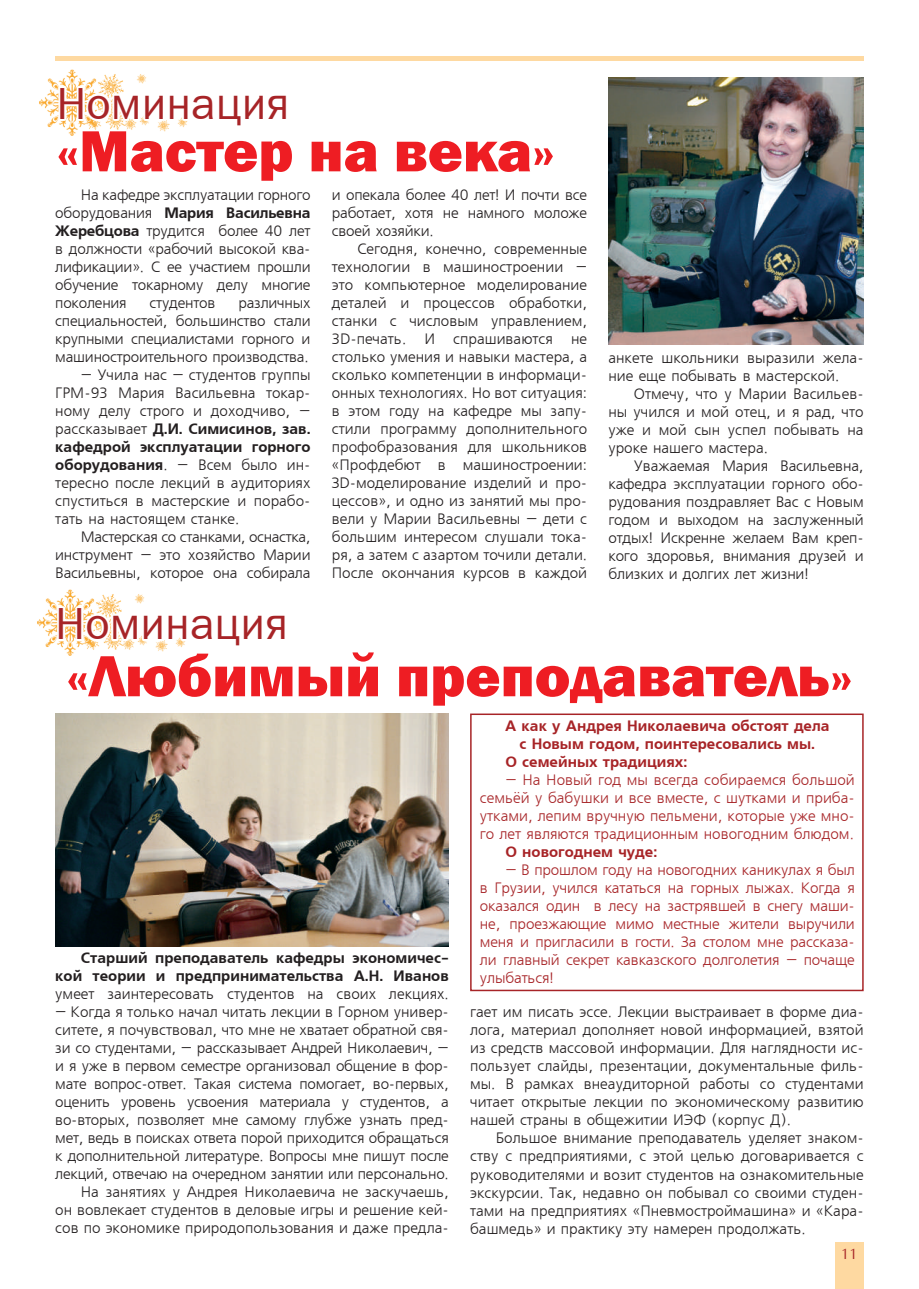
<style>
.page{position:relative;width:919px;height:1289px;background:#fff}
.page>*{position:absolute;margin:0;border:0;box-sizing:border-box;transform-origin:0 0}
.t1{font:800 60px "Franklin Gothic";color:#ee1d23}
.t2{font:45px "Franklin Gothic Book C";color:#a72427}
.t3{font:15px/18px "Free Set CTT";letter-spacing:-.01em;color:#231f20;text-align:justify}
.t4{font:15px/18px "Free Set CTT";letter-spacing:-.005em;color:#a72427;text-align:justify}
.t5{font:15px/18px "AXP Free Set C Bold";color:#231f20}
.t6{font:15px "AXP Free Set C Bold";color:#a72427}
.t7{font:15px "AG Opus";color:#a72427}
.s1{font-family:"Free Set CTT"}
.s2{font-family:"AXP Free Set C Bold"}
</style>
<div class="page">
<div style="left:835px;top:1242px;width:28px;height:46px;background:#fed9a1"></div>
<hr style="left:55px;top:56px;width:808px;height:4px;background:#fed9a1">
<img style="left:39px;top:60px;width:164px;height:76px">
<svg style="left:56px;top:79px;width:147px;height:56px"></svg>
<img style="left:37px;top:589px;width:108px;height:67px">
<svg style="left:55px;top:599px;width:131px;height:56px"></svg>
<img style="left:55px;top:713px;width:394px;height:233px">
<div style="left:470px;top:713px;width:393px;height:278px;border:2px solid #a72427"></div>
<img style="left:608px;top:78px;width:255px;height:267px">
<h2 class="t2" style="left:57px;top:78px;width:234px">Номинация</h2>
<h1 class="t1" style="left:57px;top:112px;width:499px">«Мастер на века»</h1>
<p class="t3" style="left:81px;top:187px;width:231px">На кафедре эксплуатации горного</p>
<p class="t5" style="left:55px;top:204px;width:257px"><span class="s1">оборудования</span> Мария Васильевна</p>
<p class="t3" style="left:55px;top:223px;width:257px"><span class="s2">Жеребцова</span> трудится более 40 лет в должности «рабочий высокой ква&shy;лификации». С ее участием прошли обучение токарному делу многие поколения</p>
<p class="t3" style="left:332px;top:187px;width:257px">и опекала более 40 лет! И почти все работает, хотя не намного моложе своей хозяйки.</p>
<p class="t3" style="left:332px;top:241px;width:257px;text-indent:26px">Сегодня, конечно, современные технологии в машиностроении – это компьютерное моделирование деталей и процессов обработки, станки с числовым управлением, 3D-печать. И спрашиваются не столько умения и навыки мастера, а сколько компетенции в информаци&shy;онных технологиях. Но вот ситуация: в этом году на кафедре мы запу&shy;стили программу дополнительного профобразования для школьников «Профдебют в машиностроении:<br>ЗD-моделирование изделий и про&shy;цессов», и одно из занятий мы про&shy;вели у Марии Васильевны – дети с большим интересом слушали тока&shy;ря, а затем с азартом точили детали.<br>После окончания курсов в каждой</p>
<p class="t3" style="left:55px;top:295px;width:257px;text-indent:183px">различных специальностей, большинство стали крупными специалистами горного и машиностроительного производства.</p>
<p class="t3" style="left:55px;top:367px;width:257px;text-indent:26px">– Учила нас – студентов группы ГРМ-93 Мария Васильевна токар&shy;ному делу строго и доходчиво, –</p>
<p class="t5" style="left:55px;top:420px;width:257px"><span class="s1">рассказывает</span> Д.И. Симисинов, зав. кафедрой эксплуатации горного</p>
<p class="t3" style="left:55px;top:457px;width:257px"><span class="s2">оборудования</span>. – Всем было ин&shy;тересно после лекций в аудиториях спуститься в мастерские и порабо&shy;тать на настоящем станке.</p>
<p class="t3" style="left:55px;top:529px;width:257px;text-indent:26px">Мастерская со станками, оснастка, инструмент – это хозяйство Марии Васильевны, которое она собирала</p>
<p class="t3" style="left:150px;top:295px;width:67px">студентов</p>
<p class="t3" style="left:608px;top:349px;width:257px">анкете школьники выразили жела&shy;ние еще побывать в мастерской.</p>
<p class="t3" style="left:608px;top:385px;width:257px;text-indent:26px">Отмечу, что у Марии Васильев&shy;ны учился и мой отец, и я рад, что уже и мой сын успел побывать на уроке нашего мастера.</p>
<p class="t3" style="left:608px;top:457px;width:257px;text-indent:26px">Уважаемая Мария Васильевна, кафедра эксплуатации горного обо&shy;рудования поздравляет Вас с Новым годом и выходом на заслуженный отдых! Искренне желаем Вам креп&shy;кого здоровья, внимания друзей и близких и долгих лет жизни!</p>
<h2 class="t2" style="left:55px;top:598px;width:234px">Номинация</h2>
<h1 class="t1" style="left:66px;top:637px;width:787px">«Любимый преподаватель»</h1>
<p class="t5" style="left:55px;top:949px;width:395px;text-align:right">Старший преподаватель кафедры экономичес&shy;кой теории и предпринимательства А.Н. Иванов</p>
<p class="t3" style="left:55px;top:985px;width:395px">умеет заинтересовать студентов на своих лекциях.</p>
<p class="t3" style="left:55px;top:1003px;width:395px;text-align:right">– Когда я только начал читать лекции в Горном универ&shy;ситете, я почувствовал, что мне не хватает обратной свя&shy;зи со студентами, – рассказывает Андрей Николаевич, – и я уже в первом семестре организовал общение в фор&shy;мате вопрос-ответ. Такая система помогает, во-первых, оценить уровень усвоения материала у студентов, а во-вторых, позволяет мне самому глубже узнать пред&shy;мет, ведь в поисках ответа порой приходится обращаться к дополнительной литературе. Вопросы мне пишут после лекций, отвечаю на очередном занятии или персонально.<br>На занятиях у Андрея Николаевича не заскучаешь,<br>он вовлекает студентов в деловые игры и решение кей&shy;сов по экономике природопользования и даже предла-</p>
<p class="t6" style="left:505px;top:717px;width:326px">А как у Андрея Николаевича обстоят дела</p>
<p class="t6" style="left:519px;top:735px;width:297px">с Новым годом, поинтересовались мы.</p>
<p class="t6" style="left:505px;top:753px;width:183px">О семейных традициях:</p>
<p class="t4" style="left:480px;top:771px;width:376px;text-indent:26px">– На Новый год мы всегда собираемся большой семьёй у бабушки и все вместе, с шутками и приба&shy;утками, лепим вручную пельмени, которые уже мно&shy;го лет являются традиционным новогодним блюдом.</p>
<p class="t6" style="left:505px;top:843px;width:153px">О новогоднем чуде:</p>
<p class="t4" style="left:480px;top:861px;width:376px;text-indent:26px">– В прошлом году на новогодних каникулах я был в Грузии, учился кататься на горных лыжах. Когда я оказался один в лесу на застрявшей в снегу маши&shy;не, проезжающие мимо местные жители выручили меня и пригласили в гости. За столом мне рассказа&shy;ли главный секрет кавказского долголетия – почаще улыбаться!</p>
<p class="t3" style="left:470px;top:1004px;width:395px">гает им писать эссе. Лекции выстраивает в форме диа&shy;лога, материал дополняет новой информацией, взятой из средств массовой информации. Для наглядности ис&shy;пользует слайды, презентации, документальные филь&shy;мы. В рамках внеаудиторной работы со студентами читает открытые лекции по экономическому развитию нашей страны в общежитии ИЭФ (корпус Д).</p>
<p class="t3" style="left:470px;top:1130px;width:395px;text-indent:26px">Большое внимание преподаватель уделяет знаком&shy;ству с предприятиями, с этой целью договаривается с руководителями и возит студентов на ознакомительные экскурсии. Так, недавно он побывал со своими студен&shy;тами на предприятиях «Пневмостроймашина» и «Кара&shy;башмедь» и практику эту намерен продолжать.</p>
<p class="t7" style="left:841px;top:1245px;width:18px">11</p>
</div>
